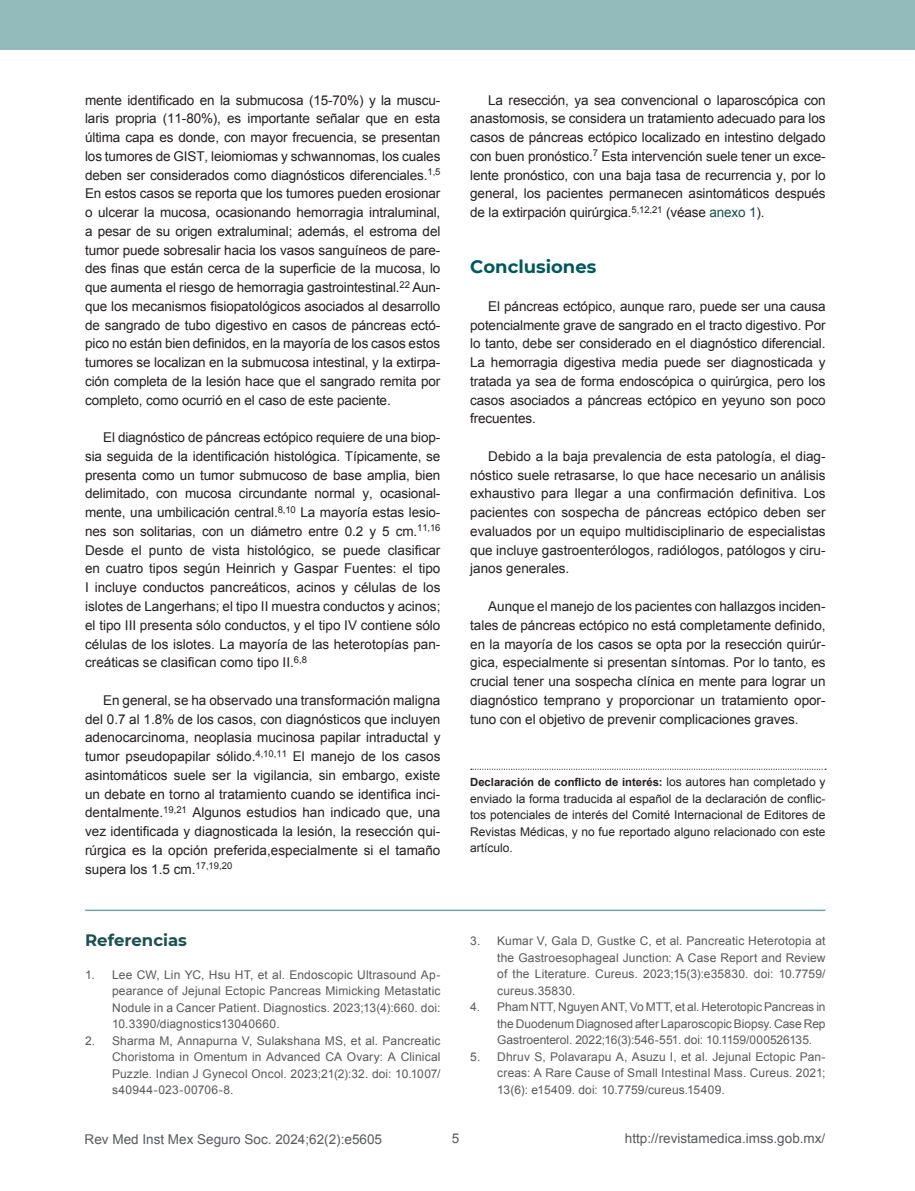
<style>
.page{position:relative;width:915px;height:1191px;background:#fff}
.page>*{position:absolute;margin:0;border:0;box-sizing:border-box;transform-origin:0 0}
.t1{font:700 18px "Montserrat";color:#01585b}
.t2{font:700 16.5px "Montserrat";color:#1c4f4f}
.t3{font:13.5px/18.8px "Arial";letter-spacing:-.005em;color:#231f20;text-align:justify}
.t4{font:13.5px "Arial";color:#58595b}
.t5{font:12px/16.5px "Arial";letter-spacing:.01em;color:#58595b;text-align:justify}
.t6{font:12px/16.5px "Arial";color:#231f20;text-align:justify}
.t7{font:700 11.25px "Arial";color:#231f20}
.s1{color:#1c4f4f}
.s2{font-weight:400;font-size:12px}
</style>
<div class="page">
<div style="left:0;top:0;width:914px;height:50px;background:#93bbbb"></div>
<svg style="left:470px;top:768px;width:355px;height:2px"></svg>
<hr style="left:85px;top:909px;width:740px;height:2px;background:#70a6a6">
<p class="t3" style="left:85px;top:91px;width:357px">mente identificado en la submucosa (15-70%) y la muscu&shy;laris propria (11-80%), es importante señalar que en esta última capa es donde, con mayor frecuencia, se presentan los tumores de GIST, leiomiomas y schwannomas, los cuales deben ser considerados como diagnósticos diferenciales.<sup>1,5<br></sup>En estos casos se reporta que los tumores pueden erosionar o ulcerar la mucosa, ocasionando hemorragia intraluminal, a pesar de su origen extraluminal; además, el estroma del tumor puede sobresalir hacia los vasos sanguíneos de pare&shy;des finas que están cerca de la superficie de la mucosa, lo que aumenta el riesgo de hemorragia gastrointestinal.<sup>22</sup> Aun&shy;que los mecanismos fisiopatológicos asociados al desarrollo de sangrado de tubo digestivo en casos de páncreas ectó&shy;pico no están bien definidos, en la mayoría de los casos estos tumores se localizan en la submucosa intestinal, y la extirpa&shy;ción completa de la lesión hace que el sangrado remita por completo, como ocurrió en el caso de este paciente.</p>
<p class="t3" style="left:85px;top:428px;width:357px;text-indent:18px">El diagnóstico de páncreas ectópico requiere de una biop&shy;sia seguida de la identificación histológica. Típicamente, se presenta como un tumor submucoso de base amplia, bien delimitado, con mucosa circundante normal y, ocasional&shy;mente, una umbilicación central.<sup>8,10</sup> La mayoría estas lesio&shy;nes son solitarias, con un diámetro entre 0.2 y 5 cm.<sup>11,16<br></sup>Desde el punto de vista histológico, se puede clasificar en cuatro tipos según Heinrich y Gaspar Fuentes: el tipo I incluye conductos pancreáticos, acinos y células de los islotes de Langerhans; el tipo II muestra conductos y acinos; el tipo III presenta sólo conductos, y el tipo IV contiene sólo células de los islotes. La mayoría de las heterotopías pan&shy;creáticas se clasifican como tipo II.<sup>6,8</sup></p>
<p class="t3" style="left:85px;top:691px;width:357px;text-indent:18px">En general, se ha observado una transformación maligna del 0.7 al 1.8% de los casos, con diagnósticos que incluyen adenocarcinoma, neoplasia mucinosa papilar intraductal y tumor pseudopapilar sólido.<sup>4,10,11</sup> El manejo de los casos asintomáticos suele ser la vigilancia, sin embargo, existe un debate en torno al tratamiento cuando se identifica inci&shy;dentalmente.<sup>19,21</sup> Algunos estudios han indicado que, una vez identificada y diagnosticada la lesión, la resección qui&shy;rúrgica es la opción preferida,especialmente si el tamaño supera los 1.5 cm.<sup>17,19,20</sup></p>
<p class="t2" style="left:85px;top:928px;width:103px">Referencias</p>
<p class="t5" style="left:112px;top:966px;width:330px;text-indent:-27px">1. Lee CW, Lin YC, Hsu HT, et al. Endoscopic Ultrasound Ap&shy;pearance of Jejunal Ectopic Pancreas Mimicking Metastatic Nodule in a Cancer Patient. Diagnostics. 2023;13(4):660. doi:<br>10.3390/diagnostics13040660.</p>
<p class="t5" style="left:112px;top:1032px;width:330px;text-indent:-27px">2. Sharma M, Annapurna V, Sulakshana MS, et al. Pancreatic Choristoma in Omentum in Advanced CA Ovary: A Clinical Puzzle. Indian J Gynecol Oncol. 2023;21(2):32. doi: 10.1007/ s40944-023-00706-8.</p>
<p class="t3" style="left:470px;top:91px;width:357px;text-indent:18px">La resección, ya sea convencional o laparoscópica con anastomosis, se considera un tratamiento adecuado para los casos de páncreas ectópico localizado en intestino delgado con buen pronóstico.<sup>7</sup> Esta intervención suele tener un exce&shy;lente pronóstico, con una baja tasa de recurrencia y, por lo general, los pacientes permanecen asintomáticos después de la extirpación quirúrgica.<sup>5,12,21</sup> (véase <span class="s1">anexo 1</span>).</p>
<h1 class="t1" style="left:470px;top:254px;width:127px">Conclusiones</h1>
<p class="t3" style="left:470px;top:297px;width:357px;text-indent:18px">El páncreas ectópico, aunque raro, puede ser una causa potencialmente grave de sangrado en el tracto digestivo. Por lo tanto, debe ser considerado en el diagnóstico diferencial.<br>La hemorragia digestiva media puede ser diagnosticada y tratada ya sea de forma endoscópica o quirúrgica, pero los casos asociados a páncreas ectópico en yeyuno son poco frecuentes.</p>
<p class="t3" style="left:470px;top:447px;width:357px;text-indent:18px">Debido a la baja prevalencia de esta patología, el diag&shy;nóstico suele retrasarse, lo que hace necesario un análisis exhaustivo para llegar a una confirmación definitiva. Los pacientes con sospecha de páncreas ectópico deben ser evaluados por un equipo multidisciplinario de especialistas que incluye gastroenterólogos, radiólogos, patólogos y ciru&shy;janos generales.</p>
<p class="t3" style="left:470px;top:597px;width:357px;text-indent:18px">Aunque el manejo de los pacientes con hallazgos inciden&shy;tales de páncreas ectópico no está completamente definido, en la mayoría de los casos se opta por la resección quirúr&shy;gica, especialmente si presentan síntomas. Por lo tanto, es crucial tener una sospecha clínica en mente para lograr un diagnóstico temprano y proporcionar un tratamiento opor&shy;tuno con el objetivo de prevenir complicaciones graves.</p>
<p class="t7" style="left:470px;top:775px;width:357px">Declaración de conflicto de interés: <span class="s2">los autores han completado y</span></p>
<p class="t6" style="left:470px;top:790px;width:357px">enviado la forma traducida al español de la declaración de conflic&shy;tos potenciales de interés del Comité Internacional de Editores de Revistas Médicas, y no fue reportado alguno relacionado con este artículo.</p>
<p class="t5" style="left:497px;top:933px;width:330px;text-indent:-27px">3. Kumar V, Gala D, Gustke C, et al. Pancreatic Heterotopia at the Gastroesophageal Junction: A Case Report and Review of the Literature. Cureus. 2023;15(3):e35830. doi: 10.7759/ cureus.35830.</p>
<p class="t5" style="left:497px;top:999px;width:330px;text-indent:-27px">4. Pham NTT, Nguyen ANT, Vo MTT, et al. Heterotopic Pancreas in the Duodenum Diagnosed after Laparoscopic Biopsy. Case Rep Gastroenterol. 2022;16(3):546-551. doi: 10.1159/000526135.</p>
<p class="t5" style="left:497px;top:1048px;width:330px;text-indent:-27px">5. Dhruv S, Polavarapu A, Asuzu I, et al. Jejunal Ectopic Pan&shy;creas: A Rare Cause of Small Intestinal Mass. Cureus. 2021; 13(6): e15409. doi: 10.7759/cureus.15409.</p>
<p class="t4" style="left:85px;top:1130px;width:299px">Rev Med Inst Mex Seguro Soc. 2024;62(2):e5605</p>
<p class="t4" style="left:451px;top:1129px;width:9px">5</p>
<p class="t4" style="left:624px;top:1129px;width:202px">http://revistamedica.imss.gob.mx/</p>
</div>
